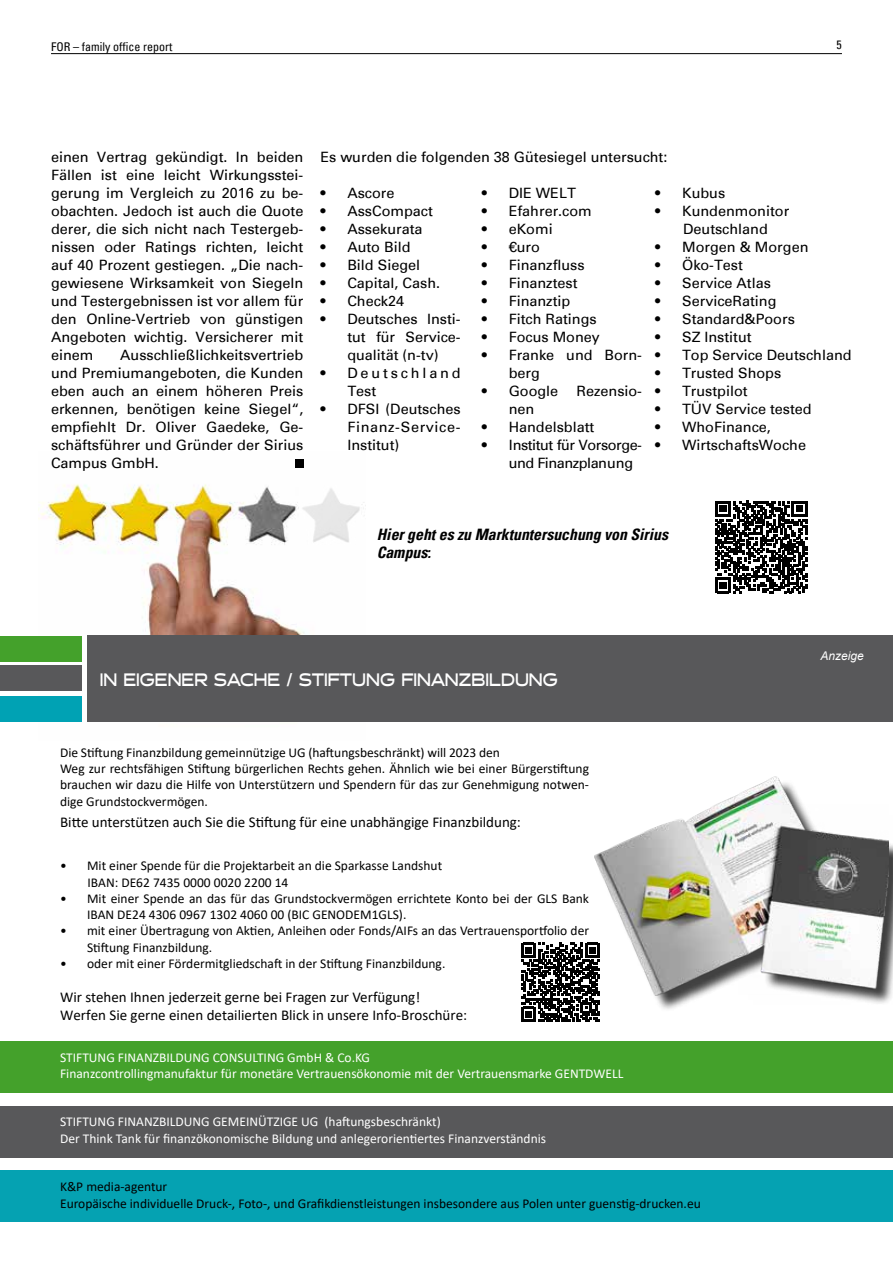
<style>
.page{position:relative;width:893px;height:1263px;background:#fff}
.page>*{position:absolute;margin:0;border:0;box-sizing:border-box;transform-origin:0 0}
.t1{font:700 18px "Halogen";color:#fff;scale:.8 1}
.t2{font:italic 700 condensed 15.75px/18px "Univers";color:#000}
.t3{font:15px/18px "Calibri";color:#000}
.t4{font:14.25px/18px "Univers";color:#000;text-align:justify}
.t5{font:14.25px/18px "Univers";letter-spacing:-.03em;color:#000}
.t6{font:14.25px/18px "Univers";letter-spacing:.2em;color:#000}
.t7{font:13.5px/16.2px "Calibri";color:#000}
.t8{font:13.5px/16.2px "Calibri";color:#fff}
.t9{font:condensed 12px "Univers";color:#000}
.t10{font:italic 12px "Arial";color:#fff}
</style>
<div class="page">
<hr style="left:51px;top:53px;width:791px;height:1px;background:#000">
<img style="left:38px;top:459px;width:328px;height:263px">
<div style="left:0;top:1042px;width:893px;height:51px;background:#44a12b"></div>
<div style="left:0;top:1106px;width:893px;height:51px;background:#58585a"></div>
<div style="left:0;top:1170px;width:893px;height:51px;background:#05a2b2"></div>
<div style="left:87px;top:635px;width:806px;height:87px;background:#58585a"></div>
<div style="left:0;top:665px;width:81px;height:26px;background:#58585a"></div>
<div style="left:0;top:636px;width:81px;height:25px;background:#44a12b"></div>
<div style="left:0;top:696px;width:81px;height:26px;background:#00a2b4"></div>
<svg style="left:521px;top:943px;width:79px;height:78px"></svg>
<div style="left:598px;top:779px;width:295px;height:233px;background:#000;opacity:.75"></div>
<img style="left:593px;top:776px;width:296px;height:233px">
<svg style="left:300px;top:471px;width:61px;height:78px"></svg>
<div style="left:295px;top:460px;width:8px;height:8px;background:#000"></div>
<svg style="left:715px;top:501px;width:92px;height:92px"></svg>
<p class="t9" style="left:51px;top:39px;width:123px">FOR – family office report</p>
<p class="t9" style="left:837px;top:37px;width:7px">5</p>
<p class="t4" style="left:51px;top:148px;width:254px">einen Vertrag gekündigt. In beiden Fällen ist eine leicht Wirkungsstei&shy;gerung im Vergleich zu 2016 zu be&shy;obachten. Jedoch ist auch die Quote derer, die sich nicht nach Testergeb&shy;nissen oder Ratings richten, leicht auf 40 Prozent gestiegen. „Die nach&shy;gewiesene Wirksamkeit von Siegeln und Testergebnissen ist vor allem für den Online-Vertrieb von günstigen Angeboten wichtig. Versicherer mit einem</p>
<p class="t4" style="left:51px;top:346px;width:254px;text-indent:69px">Ausschließlichkeitsvertrieb und Premiumangeboten, die Kunden eben auch an einem höheren Preis erkennen, benötigen keine Siegel“, empfiehlt Dr. Oliver Gaedeke, Ge&shy;schäftsführer und Gründer der Sirius Campus GmbH.</p>
<p class="t4" style="left:320px;top:148px;width:349px">Es wurden die folgenden 38 Gütesiegel untersucht:</p>
<p class="t4" style="left:320px;top:184px;width:76px">• Ascore</p>
<p class="t4" style="left:320px;top:202px;width:114px">• AssCompact</p>
<p class="t4" style="left:320px;top:220px;width:104px">• Assekurata</p>
<p class="t4" style="left:320px;top:238px;width:92px">• Auto Bild</p>
<p class="t4" style="left:320px;top:256px;width:101px">• Bild Siegel</p>
<p class="t4" style="left:320px;top:274px;width:121px">• Capital, Cash.</p>
<p class="t4" style="left:320px;top:292px;width:85px">• Check24</p>
<p class="t4" style="left:347px;top:310px;width:115px;text-indent:-27px">• Deutsches Insti&shy;tut für Service&shy;qualität (n-tv)</p>
<p class="t6" style="left:347px;top:364px;width:115px;text-indent:-27px">• Deutschland<br>Test</p>
<p class="t4" style="left:347px;top:400px;width:115px;text-indent:-27px">• DFSI (Deutsches Finanz-Service-Institut)</p>
<p class="t4" style="left:482px;top:184px;width:96px">• DIE WELT</p>
<p class="t4" style="left:482px;top:202px;width:112px">• Efahrer.com</p>
<p class="t4" style="left:482px;top:220px;width:72px">• eKomi</p>
<p class="t4" style="left:482px;top:238px;width:60px">• €uro</p>
<p class="t4" style="left:482px;top:256px;width:104px">• Finanzfluss</p>
<p class="t4" style="left:482px;top:274px;width:97px">• Finanztest</p>
<p class="t4" style="left:482px;top:292px;width:90px">• Finanztip</p>
<p class="t4" style="left:482px;top:310px;width:116px">• Fitch Ratings</p>
<p class="t4" style="left:482px;top:328px;width:120px">• Focus Money</p>
<p class="t4" style="left:509px;top:346px;width:135px;text-indent:-27px">• Franke und Born&shy;berg</p>
<p class="t4" style="left:482px;top:382px;width:78px">• Google</p>
<p class="t4" style="left:576px;top:382px;width:67px">Rezensio-</p>
<p class="t4" style="left:509px;top:400px;width:27px">nen</p>
<p class="t4" style="left:482px;top:418px;width:114px">• Handelsblatt</p>
<p class="t5" style="left:509px;top:436px;width:135px;text-indent:-27px">• Institut für Vorsorge&shy;und Finanzplanung</p>
<p class="t4" style="left:655px;top:184px;width:72px">• Kubus</p>
<p class="t4" style="left:655px;top:202px;width:136px;text-align:center">• Kundenmonitor<br>Deutschland</p>
<p class="t4" style="left:655px;top:238px;width:155px">• Morgen &amp; Morgen</p>
<p class="t4" style="left:655px;top:256px;width:89px">• Öko-Test</p>
<p class="t4" style="left:655px;top:274px;width:117px">• Service Atlas</p>
<p class="t4" style="left:655px;top:292px;width:123px">• ServiceRating</p>
<p class="t4" style="left:655px;top:310px;width:141px">• Standard&amp;Poors</p>
<p class="t4" style="left:655px;top:328px;width:98px">• SZ Institut</p>
<p class="t4" style="left:655px;top:346px;width:198px">• Top Service Deutschland</p>
<p class="t4" style="left:655px;top:364px;width:128px">• Trusted Shops</p>
<p class="t4" style="left:655px;top:382px;width:94px">• Trustpilot</p>
<p class="t4" style="left:655px;top:400px;width:158px">• TÜV Service tested</p>
<p class="t4" style="left:655px;top:418px;width:117px">• WhoFinance,</p>
<p class="t4" style="left:655px;top:436px;width:152px">• WirtschaftsWoche</p>
<p class="t2" style="left:377px;top:525px;width:293px">Hier geht es zu Marktuntersuchung von Sirius<br>Campus:</p>
<p class="t10" style="left:820px;top:648px;width:45px">Anzeige</p>
<p class="t1" style="left:100px;top:668px;width:574px">IN EIGENER SACHE / STIFTUNG FINANZBILDUNG</p>
<p class="t7" style="left:60px;top:744px;width:530px">Die Stiftung Finanzbildung gemeinnützige UG (haftungsbeschränkt) will 2023 den<br>Weg zur rechtsfähigen Stiftung bürgerlichen Rechts gehen. Ähnlich wie bei einer Bürgerstiftung brauchen wir dazu die Hilfe von Unterstützern und Spendern für das zur Genehmigung notwen&shy;dige Grundstockvermögen.</p>
<p class="t3" style="left:60px;top:812px;width:462px">Bitte unterstützen auch Sie die Stiftung für eine unabhängige Finanzbildung:</p>
<p class="t7" style="left:88px;top:857px;width:356px;text-indent:-27px">• Mit einer Spende für die Projektarbeit an die Sparkasse Landshut<br>IBAN: DE62 7435 0000 0020 2200 14</p>
<p class="t7" style="left:87px;top:890px;width:503px;text-indent:-27px">• Mit einer Spende an das für das Grundstockvermögen errichtete Konto bei der GLS Bank<br>IBAN DE24 4306 0967 1302 4060 00 (BIC GENODEM1GLS).</p>
<p class="t7" style="left:87px;top:922px;width:503px;text-indent:-27px">• mit einer Übertragung von Aktien, Anleihen oder Fonds/AIFs an das Vertrauensportfolio der<br>Stiftung Finanzbildung.</p>
<p class="t7" style="left:60px;top:955px;width:387px">• oder mit einer Fördermitgliedschaft in der Stiftung Finanzbildung.</p>
<p class="t3" style="left:60px;top:987px;width:409px">Wir stehen Ihnen jederzeit gerne bei Fragen zur Verfügung!<br>Werfen Sie gerne einen detailierten Blick in unsere Info-Broschüre:</p>
<p class="t8" style="left:60px;top:1049px;width:565px">STIFTUNG FINANZBILDUNG CONSULTING GmbH &amp; Co.KG<br>Finanzcontrollingmanufaktur für monetäre Vertrauensökonomie mit der Vertrauensmarke GENTDWELL</p>
<p class="t8" style="left:60px;top:1113px;width:488px">STIFTUNG FINANZBILDUNG GEMEINÜTZIGE UG (haftungsbeschränkt)<br>Der Think Tank für finanzökonomische Bildung und anlegerorientiertes Finanzverständnis</p>
<p class="t7" style="left:60px;top:1178px;width:642px">K&amp;P media-agentur<br>Europäische individuelle Druck-, Foto-, und Grafikdienstleistungen insbesondere aus Polen unter guenstig-drucken.eu</p>
</div>
